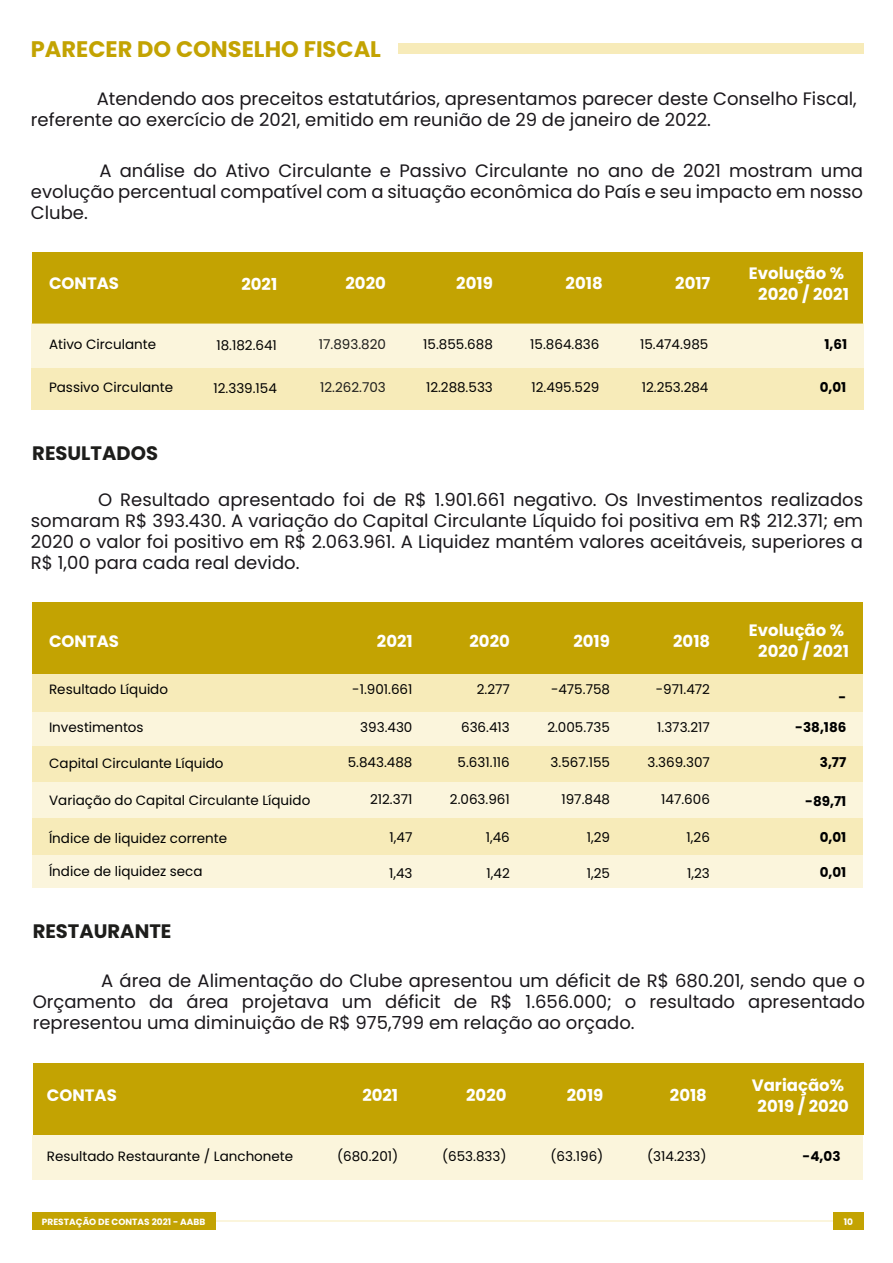
<style>
.page{position:relative;width:893px;height:1263px;background:#fff}
.page>*{position:absolute;margin:0;border:0;box-sizing:border-box;transform-origin:0 0}
.t1{font:700 22.5px "Poppins";color:#c3a302}
.t2{font:700 19.5px "Poppins";color:#1d1d1b}
.t3{font:18px/21px "Poppins";color:#1a171b;text-align:justify}
.t4{font:700 16.5px/21px "Poppins";color:#fff;text-align:center}
.t5{font:13.5px "Poppins";color:#000}
.t6{font:700 13.5px "Poppins";color:#000}
.t7{font:13.5px "Poppins";color:#1d1d1b}
.t8{font:700 9px "Poppins";color:#fff}
</style>
<div class="page">
<hr style="left:180px;top:1221px;width:655px;height:1px;background:#f7ebb9">
<div style="left:398px;top:43px;width:465px;height:11px;background:#f7ebb9"></div>
<div style="left:32px;top:252px;width:831px;height:71px;background:#c3a302"></div>
<div style="left:31px;top:323px;width:832px;height:45px;background:#fbf5dc"></div>
<div style="left:31px;top:368px;width:832px;height:44px;background:#f7ebb9"></div>
<hr style="left:31px;top:410px;width:832px;height:2px;background:#fff">
<div style="left:33px;top:746px;width:830px;height:35px;background:#f7ebb9"></div>
<div style="left:33px;top:673px;width:830px;height:38px;background:#f7ebb9"></div>
<div style="left:32px;top:602px;width:831px;height:72px;background:#c3a302"></div>
<div style="left:33px;top:711px;width:830px;height:35px;background:#fbf5dc"></div>
<div style="left:33px;top:782px;width:830px;height:38px;background:#fbf5dc"></div>
<div style="left:33px;top:818px;width:830px;height:36px;background:#f7ebb9"></div>
<div style="left:33px;top:854px;width:830px;height:36px;background:#fbf5dc"></div>
<hr style="left:33px;top:888px;width:830px;height:2px;background:#fff">
<div style="left:33px;top:1063px;width:830px;height:72px;background:#c3a302"></div>
<div style="left:33px;top:1135px;width:830px;height:45px;background:#fbf5dc"></div>
<div style="left:833px;top:1213px;width:30px;height:17px;background:#c3a302"></div>
<div style="left:33px;top:1213px;width:183px;height:17px;background:#c3a302"></div>
<p class="t1" style="left:31px;top:37px;width:352px">PARECER DO CONSELHO FISCAL</p>
<p class="t3" style="left:31px;top:88px;width:827px;text-indent:66px">Atendendo aos preceitos estatutários, apresentamos parecer deste Conselho Fiscal, referente ao exercício de 2021, emitido em reunião de 29 de janeiro de 2022.</p>
<p class="t3" style="left:31px;top:160px;width:834px;text-indent:69px">A análise do Ativo Circulante e Passivo Circulante no ano de 2021 mostram uma evolução percentual compatível com a situação econômica do País e seu impacto em nosso Clube.</p>
<p class="t4" style="left:49px;top:273px;width:72px">CONTAS</p>
<p class="t5" style="left:49px;top:337px;width:109px">Ativo Circulante</p>
<p class="t5" style="left:49px;top:379px;width:126px">Passivo Circulante</p>
<p class="t2" style="left:32px;top:442px;width:127px">RESULTADOS</p>
<p class="t4" style="left:241px;top:274px;width:37px">2021</p>
<p class="t5" style="left:216px;top:338px;width:62px">18.182.641</p>
<p class="t5" style="left:213px;top:380px;width:65px">12.339.154</p>
<p class="t4" style="left:345px;top:273px;width:42px">2020</p>
<p class="t7" style="left:319px;top:337px;width:68px">17.893.820</p>
<p class="t7" style="left:320px;top:379px;width:67px">12.262.703</p>
<p class="t4" style="left:456px;top:273px;width:38px">2019</p>
<p class="t5" style="left:423px;top:337px;width:71px">15.855.688</p>
<p class="t5" style="left:426px;top:379px;width:68px">12.288.533</p>
<p class="t4" style="left:566px;top:273px;width:39px">2018</p>
<p class="t5" style="left:530px;top:337px;width:71px">15.864.836</p>
<p class="t5" style="left:531px;top:379px;width:69px">12.495.529</p>
<p class="t4" style="left:675px;top:273px;width:37px">2017</p>
<p class="t5" style="left:640px;top:337px;width:70px">15.474.985</p>
<p class="t5" style="left:642px;top:379px;width:68px">12.253.284</p>
<p class="t4" style="left:749px;top:263px;width:102px">Evolução %<br>2020 / 2021</p>
<p class="t6" style="left:824px;top:337px;width:24px">1,61</p>
<p class="t6" style="left:820px;top:379px;width:28px">0,01</p>
<p class="t3" style="left:31px;top:489px;width:834px;text-indent:67px">O Resultado apresentado foi de R$ 1.901.661 negativo. Os Investimentos realizados somaram R$ 393.430. A variação do Capital Circulante Líquido foi positiva em R$ 212.371; em 2020 o valor foi positivo em R$ 2.063.961. A Liquidez mantém valores aceitáveis, superiores a R$ 1,00 para cada real devido.</p>
<p class="t4" style="left:49px;top:630px;width:72px">CONTAS</p>
<p class="t5" style="left:49px;top:682px;width:121px">Resultado Líquido</p>
<p class="t5" style="left:49px;top:719px;width:96px">Investimentos</p>
<p class="t5" style="left:49px;top:755px;width:176px">Capital Circulante Líquido</p>
<p class="t5" style="left:49px;top:792px;width:263px">Variação do Capital Circulante Líquido</p>
<p class="t5" style="left:49px;top:830px;width:179px">Índice de liquidez corrente</p>
<p class="t4" style="left:377px;top:630px;width:37px">2021</p>
<p class="t5" style="left:352px;top:682px;width:62px">-1.901.661</p>
<p class="t5" style="left:360px;top:719px;width:54px">393.430</p>
<p class="t5" style="left:348px;top:754px;width:66px">5.843.488</p>
<p class="t5" style="left:370px;top:791px;width:44px">212.371</p>
<p class="t5" style="left:390px;top:830px;width:24px">1,47</p>
<p class="t5" style="left:49px;top:863px;width:155px">Índice de liquidez seca</p>
<p class="t5" style="left:389px;top:865px;width:25px">1,43</p>
<p class="t4" style="left:469px;top:630px;width:42px">2020</p>
<p class="t5" style="left:477px;top:682px;width:35px">2.277</p>
<p class="t5" style="left:461px;top:719px;width:50px">636.413</p>
<p class="t5" style="left:458px;top:754px;width:54px">5.631.116</p>
<p class="t5" style="left:450px;top:791px;width:61px">2.063.961</p>
<p class="t5" style="left:486px;top:830px;width:26px">1,46</p>
<p class="t5" style="left:487px;top:865px;width:25px">1,42</p>
<p class="t4" style="left:573px;top:630px;width:38px">2019</p>
<p class="t5" style="left:551px;top:682px;width:60px">-475.758</p>
<p class="t5" style="left:547px;top:719px;width:64px">2.005.735</p>
<p class="t5" style="left:551px;top:754px;width:61px">3.567.155</p>
<p class="t5" style="left:561px;top:791px;width:50px">197.848</p>
<p class="t5" style="left:587px;top:830px;width:25px">1,29</p>
<p class="t5" style="left:587px;top:865px;width:25px">1,25</p>
<p class="t4" style="left:673px;top:630px;width:39px">2018</p>
<p class="t5" style="left:656px;top:682px;width:56px">-971.472</p>
<p class="t5" style="left:657px;top:719px;width:54px">1.373.217</p>
<p class="t5" style="left:647px;top:754px;width:64px">3.369.307</p>
<p class="t5" style="left:661px;top:791px;width:50px">147.606</p>
<p class="t5" style="left:687px;top:830px;width:25px">1,26</p>
<p class="t5" style="left:687px;top:865px;width:24px">1,23</p>
<p class="t4" style="left:749px;top:620px;width:102px">Evolução %<br>2020 / 2021</p>
<p class="t6" style="left:838px;top:690px;width:9px">-</p>
<p class="t6" style="left:795px;top:719px;width:53px">-38,186</p>
<p class="t6" style="left:820px;top:754px;width:28px">3,77</p>
<p class="t6" style="left:805px;top:794px;width:43px">-89,71</p>
<p class="t6" style="left:820px;top:830px;width:28px">0,01</p>
<p class="t6" style="left:820px;top:865px;width:28px">0,01</p>
<p class="t2" style="left:33px;top:920px;width:140px">RESTAURANTE</p>
<p class="t3" style="left:33px;top:970px;width:834px;text-indent:69px">A área de Alimentação do Clube apresentou um déficit de R$ 680.201, sendo que o Orçamento da área projetava um déficit de R$ 1.656.000; o resultado apresentado representou uma diminuição de R$ 975,799 em relação ao orçado.</p>
<p class="t4" style="left:47px;top:1084px;width:72px">CONTAS</p>
<p class="t5" style="left:47px;top:1148px;width:248px">Resultado Restaurante / Lanchonete</p>
<p class="t4" style="left:362px;top:1085px;width:37px">2021</p>
<p class="t5" style="left:337px;top:1148px;width:63px">(680.201)</p>
<p class="t4" style="left:466px;top:1085px;width:42px">2020</p>
<p class="t4" style="left:567px;top:1085px;width:38px">2019</p>
<p class="t4" style="left:670px;top:1085px;width:39px">2018</p>
<p class="t4" style="left:752px;top:1074px;width:99px">Variação%<br>2019 / 2020</p>
<p class="t5" style="left:442px;top:1148px;width:66px">(653.833)</p>
<p class="t6" style="left:803px;top:1148px;width:39px">-4,03</p>
<p class="t5" style="left:550px;top:1148px;width:55px">(63.196)</p>
<p class="t5" style="left:647px;top:1148px;width:61px">(314.233)</p>
<p class="t8" style="left:42px;top:1216px;width:165px">PRESTAÇÃO DE CONTAS 2021 - AABB</p>
<p class="t8" style="left:844px;top:1217px;width:11px">10</p>
</div>
